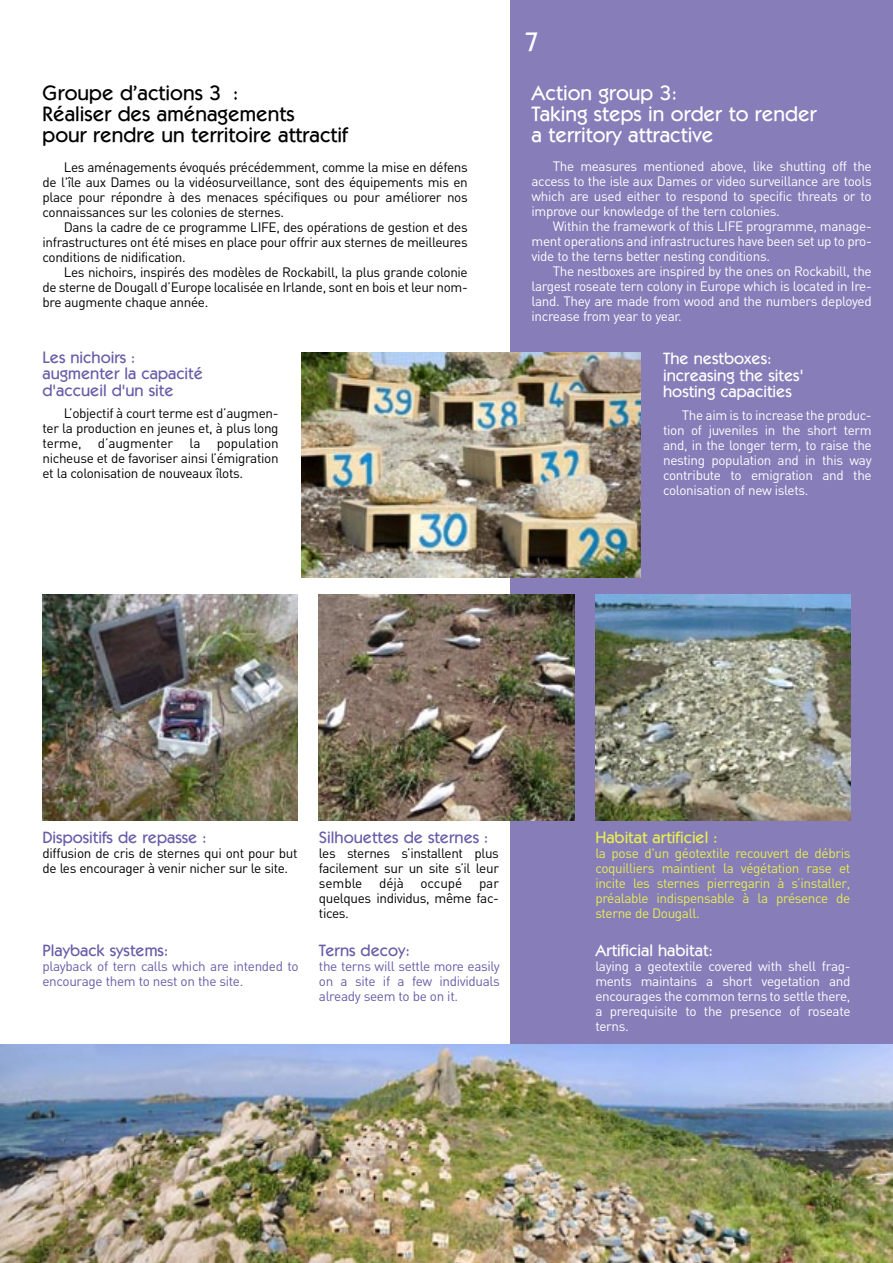
<style>
.page{position:relative;width:893px;height:1263px;background:#fff}
.page>*{position:absolute;margin:0;border:0;box-sizing:border-box;transform-origin:0 0}
.t1{font:500 27px "Itc Kabel";color:#fff}
.t2{font:500 21px/21px "Itc Kabel";color:#000}
.t3{font:500 21px/21px "Itc Kabel";color:#fff}
.t4{font:500 16.5px/16.5px "Itc Kabel";color:#695da8}
.t5{font:500 16.5px/16.5px "Itc Kabel";color:#fff}
.t6{font:500 16.5px "Itc Kabel";color:#e7ee50}
.t7{font:13.5px/15px "DIN";letter-spacing:-.025em;color:#000;text-align:justify}
.t8{font:13.5px/15px "DIN";letter-spacing:-.025em;color:#fff;text-align:justify}
.t9{font:13.5px/15px "DIN";letter-spacing:-.025em;color:#e7ee50;text-align:justify}
.t10{font:13.5px/15px "DIN";letter-spacing:-.025em;color:#695da8}
</style>
<div class="page">
<div style="left:510px;top:0;width:383px;height:1263px;background:#877db9"></div>
<img style="left:43px;top:595px;width:255px;height:225px">
<img style="left:319px;top:595px;width:255px;height:225px">
<img style="left:595px;top:595px;width:255px;height:225px">
<img style="left:301px;top:352px;width:340px;height:225px">
<img style="left:0;top:1044px;width:893px;height:219px">
<h2 class="t2" style="left:43px;top:84px;width:307px">Groupe d’actions 3 :<br>Réaliser des aménagements<br>pour rendre un territoire attractif</h2>
<p class="t7" style="left:43px;top:161px;width:427px;text-indent:21px">Les aménagements évoqués précédemment, comme la mise en défens de l'île aux Dames ou la vidéosurveillance, sont des équipements mis en place pour répondre à des menaces spécifiques ou pour améliorer nos connaissances sur les colonies de sternes.</p>
<p class="t7" style="left:43px;top:221px;width:427px;text-indent:21px">Dans la cadre de ce programme LIFE, des opérations de gestion et des infrastructures ont été mises en place pour offrir aux sternes de meilleures conditions de nidification.</p>
<p class="t7" style="left:43px;top:266px;width:427px;text-indent:21px">Les nichoirs, inspirés des modèles de Rockabill, la plus grande colonie de sterne de Dougall d’Europe localisée en Irlande, sont en bois et leur nom&shy;bre augmente chaque année.</p>
<p class="t4" style="left:43px;top:350px;width:162px">Les nichoirs : augmenter la capacité d'accueil d'un site</p>
<p class="t7" style="left:43px;top:407px;width:238px;text-indent:21px">L’objectif à court terme est d’augmen&shy;ter la production en jeunes et, à plus long terme, d’augmenter la population nicheuse et de favoriser ainsi l’émigration et la colonisation de nouveaux îlots.</p>
<h1 class="t1" style="left:524px;top:32px;width:17px">7</h1>
<h2 class="t3" style="left:531px;top:84px;width:287px">Action group 3:<br>Taking steps in order to render a territory attractive</h2>
<p class="t8" style="left:531px;top:160px;width:342px;text-indent:21px">The measures mentioned above, like shutting off the access to the isle aux Dames or video surveillance are tools which are used either to respond to specific threats or to improve our knowledge of the tern colonies.</p>
<p class="t8" style="left:531px;top:220px;width:342px;text-indent:21px">Within the framework of this LIFE programme, manage&shy;ment operations and infrastructures have been set up to pro&shy;vide to the terns better nesting conditions.</p>
<p class="t8" style="left:531px;top:265px;width:342px;text-indent:21px">The nestboxes are inspired by the ones on Rockabill, the largest roseate tern colony in Europe which is located in Ire&shy;land. They are made from wood and the numbers deployed increase from year to year.</p>
<p class="t5" style="left:663px;top:351px;width:142px">The nestboxes: increasing the sites' hosting capacities</p>
<p class="t8" style="left:663px;top:409px;width:210px;text-indent:19px">The aim is to increase the produc&shy;tion of juveniles in the short term and, in the longer term, to raise the nesting population and in this way contribute to emigration and the colonisation of new islets.</p>
<p class="t4" style="left:43px;top:830px;width:166px">Dispositifs de repasse :</p>
<p class="t7" style="left:43px;top:847px;width:257px">diffusion de cris de sternes qui ont pour but de les encourager à venir nicher sur le site.</p>
<p class="t4" style="left:43px;top:943px;width:128px">Playback systems:</p>
<p class="t10" style="left:43px;top:960px;width:258px">playback of tern calls which are intended to encourage them to nest on the site.</p>
<p class="t4" style="left:319px;top:830px;width:171px">Silhouettes de sternes :</p>
<p class="t7" style="left:319px;top:847px;width:182px">les sternes s’installent plus facilement sur un site s’il leur semble déjà occupé par quelques individus, même fac&shy;tices.</p>
<p class="t4" style="left:319px;top:943px;width:93px">Terns decoy:</p>
<p class="t10" style="left:319px;top:960px;width:183px;text-align:justify">the terns will settle more easily on a site if a few individuals already seem to be on it.</p>
<p class="t6" style="left:595px;top:831px;width:124px">Habitat artificiel :</p>
<p class="t9" style="left:595px;top:847px;width:257px">la pose d'un géotextile recouvert de débris coquilliers maintient la végétation rase et incite les sternes pierregarin à s’installer, préalable indispensable à la présence de sterne de Dougall.</p>
<p class="t5" style="left:595px;top:943px;width:119px">Artificial habitat:</p>
<p class="t8" style="left:595px;top:960px;width:257px">laying a geotextile covered with shell frag&shy;ments maintains a short vegetation and encourages the common terns to settle there, a prerequisite to the presence of roseate terns.</p>
</div>
